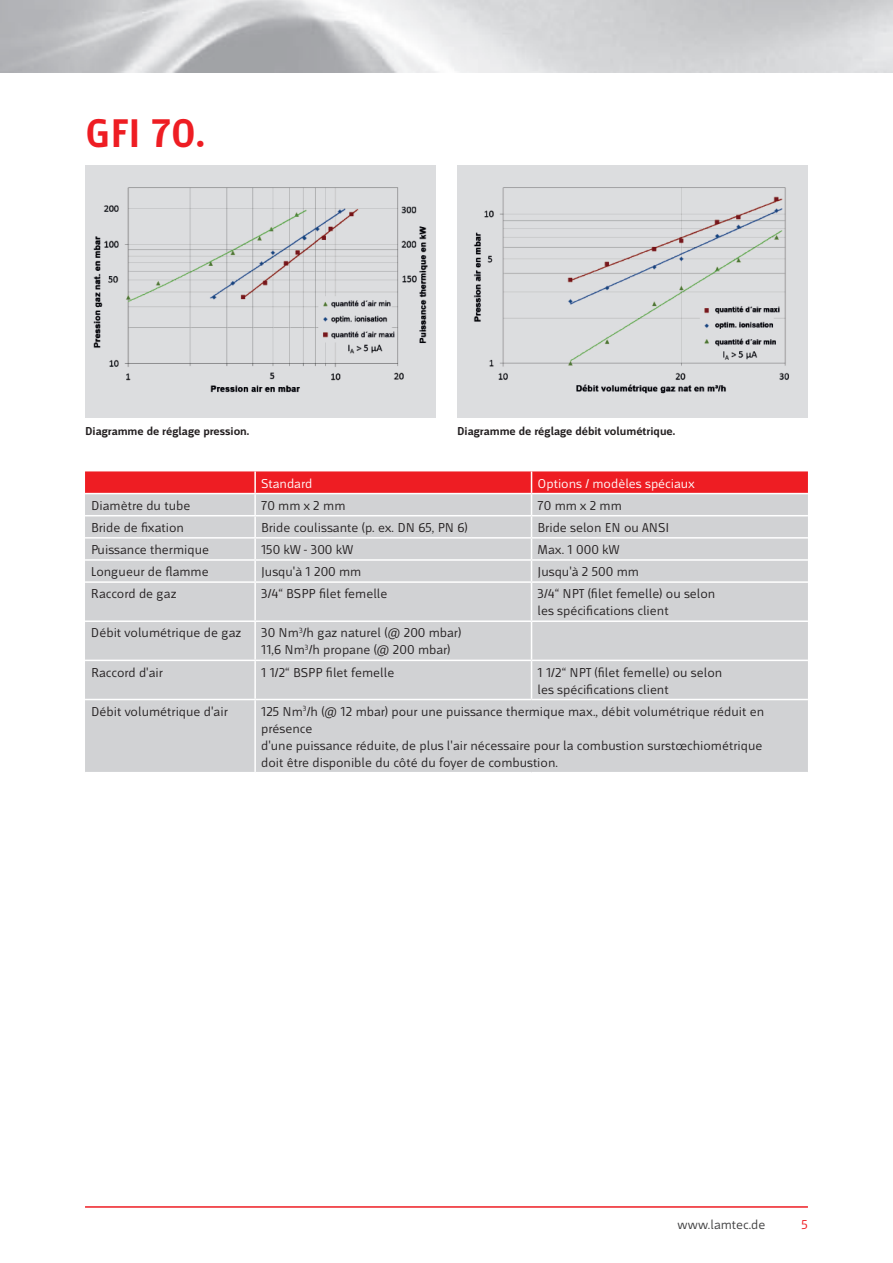
<style>
.page{position:relative;width:893px;height:1263px;background:#fff}
.page>*{position:absolute;margin:0;border:0;box-sizing:border-box;transform-origin:0 0}
.t1{font:700 42px "Mr Jones";color:#ee1d23}
.t2{font:13.5px/17px "Mr Jones";color:#231f20}
.t3{font:13.5px "Mr Jones";color:#fff}
.t4{font:13.5px "Mr Jones";color:#3e3e3f}
.t5{font:13.5px "Mr Jones";color:#ee1d23}
.t6{font:700 12px "Mr Jones";color:#231f20}
</style>
<div class="page">
<hr style="left:85px;top:1206px;width:723px;height:2px;background:#ee1d23">
<div style="left:457px;top:165px;width:351px;height:252px;background:#dcdddf"></div>
<img style="left:473px;top:187px;width:316px;height:207px">
<div style="left:85px;top:165px;width:351px;height:252px;background:#dcdddf"></div>
<img style="left:93px;top:187px;width:335px;height:206px">
<div style="left:85px;top:583px;width:723px;height:189px;background:#d1d2d4"></div>
<svg style="left:85px;top:471px;width:723px;height:110px;background:#d7adb0"></svg>
<hr style="left:254px;top:583px;width:2px;height:37px;background:#fff">
<hr style="left:531px;top:583px;width:1px;height:37px;background:#fff">
<hr style="left:254px;top:622px;width:2px;height:38px;background:#fff">
<hr style="left:531px;top:622px;width:1px;height:38px;background:#fff">
<hr style="left:254px;top:661px;width:2px;height:38px;background:#fff">
<hr style="left:531px;top:661px;width:1px;height:38px;background:#fff">
<hr style="left:254px;top:700px;width:2px;height:72px;background:#fff">
<hr style="left:85px;top:493px;width:170px;height:1px;background:#fff">
<hr style="left:255px;top:493px;width:276px;height:1px;background:#fff">
<hr style="left:531px;top:493px;width:277px;height:1px;background:#fff">
<hr style="left:85px;top:515px;width:170px;height:1px;background:#fff">
<hr style="left:255px;top:515px;width:276px;height:1px;background:#fff">
<hr style="left:531px;top:515px;width:277px;height:1px;background:#fff">
<hr style="left:85px;top:537px;width:170px;height:2px;background:#fff">
<hr style="left:255px;top:537px;width:276px;height:2px;background:#fff">
<hr style="left:531px;top:537px;width:277px;height:2px;background:#fff">
<hr style="left:85px;top:559px;width:170px;height:2px;background:#fff">
<hr style="left:255px;top:559px;width:276px;height:2px;background:#fff">
<hr style="left:531px;top:559px;width:277px;height:2px;background:#fff">
<hr style="left:85px;top:620px;width:170px;height:2px;background:#fff">
<hr style="left:255px;top:620px;width:276px;height:2px;background:#fff">
<hr style="left:531px;top:620px;width:277px;height:2px;background:#fff">
<hr style="left:85px;top:660px;width:170px;height:1px;background:#fff">
<hr style="left:255px;top:660px;width:276px;height:1px;background:#fff">
<hr style="left:531px;top:660px;width:277px;height:1px;background:#fff">
<hr style="left:85px;top:699px;width:170px;height:1px;background:#fff">
<hr style="left:255px;top:699px;width:276px;height:1px;background:#fff">
<hr style="left:531px;top:699px;width:277px;height:1px;background:#fff">
<h1 class="t1" style="left:85px;top:111px;width:121px">GFI 70.</h1>
<p class="t6" style="left:85px;top:425px;width:166px">Diagramme de réglage pression.</p>
<p class="t6" style="left:457px;top:425px;width:220px">Diagramme de réglage débit volumétrique.</p>
<p class="t3" style="left:261px;top:476px;width:53px">Standard</p>
<p class="t3" style="left:537px;top:476px;width:158px">Options / modèles spéciaux</p>
<p class="t2" style="left:91px;top:497px;width:101px">Diamètre du tube</p>
<p class="t2" style="left:261px;top:497px;width:86px">70 mm x 2 mm</p>
<p class="t2" style="left:537px;top:497px;width:86px">70 mm x 2 mm</p>
<p class="t2" style="left:91px;top:519px;width:95px">Bride de fixation</p>
<p class="t2" style="left:261px;top:519px;width:208px">Bride coulissante (p. ex. DN 65, PN 6)</p>
<p class="t2" style="left:537px;top:519px;width:133px">Bride selon EN ou ANSI</p>
<p class="t2" style="left:91px;top:541px;width:120px">Puissance thermique</p>
<p class="t2" style="left:261px;top:541px;width:93px">150 kW - 300 kW</p>
<p class="t2" style="left:537px;top:541px;width:83px">Max. 1 000 kW</p>
<p class="t2" style="left:91px;top:563px;width:119px">Longueur de flamme</p>
<p class="t2" style="left:261px;top:563px;width:102px">Jusqu'à 1 200 mm</p>
<p class="t2" style="left:537px;top:563px;width:103px">Jusqu'à 2 500 mm</p>
<p class="t2" style="left:91px;top:585px;width:87px">Raccord de gaz</p>
<p class="t2" style="left:261px;top:585px;width:128px">3/4“ BSPP filet femelle</p>
<p class="t2" style="left:537px;top:585px;width:179px">3/4“ NPT (filet femelle) ou selon les spécifications client</p>
<p class="t2" style="left:91px;top:624px;width:152px">Débit volumétrique de gaz</p>
<p class="t2" style="left:261px;top:624px;width:202px">30 Nm<sup>3</sup>/h gaz naturel (@ 200 mbar)<br>11,6 Nm<sup>3</sup>/h propane (@ 200 mbar)</p>
<p class="t2" style="left:91px;top:664px;width:73px">Raccord d'air</p>
<p class="t2" style="left:261px;top:664px;width:135px">1 1/2“ BSPP filet femelle</p>
<p class="t2" style="left:537px;top:664px;width:186px">1 1/2“ NPT (filet femelle) ou selon les spécifications client</p>
<p class="t2" style="left:91px;top:703px;width:138px">Débit volumétrique d'air</p>
<p class="t2" style="left:261px;top:703px;width:505px">125 Nm<sup>3</sup>/h (@ 12 mbar) pour une puissance thermique max., débit volumétrique réduit en présence<br>d'une puissance réduite, de plus l'air nécessaire pour la combustion surstœchiométrique doit être disponible du côté du foyer de combustion.</p>
<p class="t4" style="left:678px;top:1217px;width:89px">www.lamtec.de</p>
<p class="t5" style="left:802px;top:1217px;width:8px">5</p>
</div>
